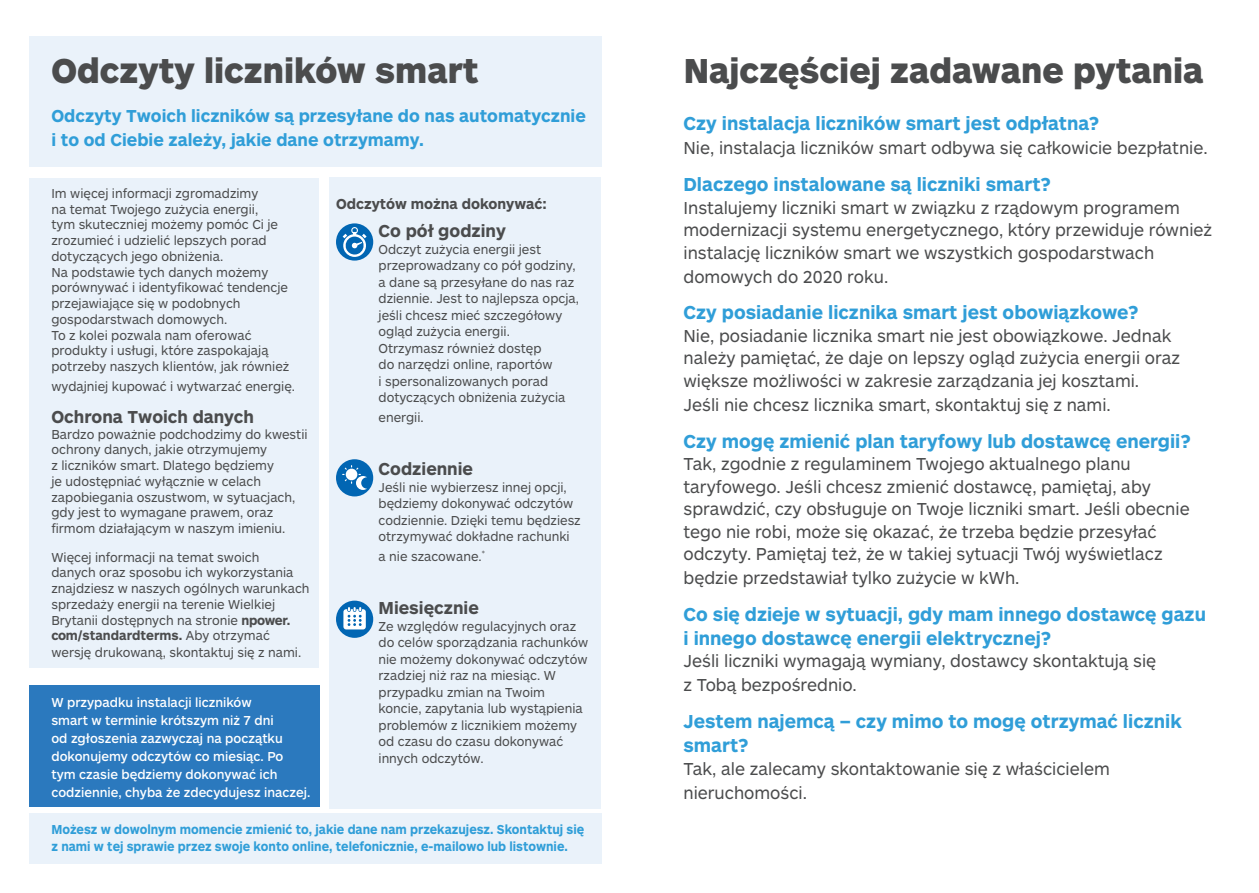
<style>
.page{position:relative;width:1259px;height:893px;background:#fff}
.page>*{position:absolute;margin:0;border:0;box-sizing:border-box;transform-origin:0 0}
.t1{font:900 36px "ARS Maquette Pro";color:#4b4c4d;scale:.95 1}
.t2{font:700 19.5px/24px "ARS Maquette Pro";color:#309ed8;scale:.95 1}
.t3{font:18px/23px "ARS Maquette Pro";color:#4b4c4d;scale:.95 1}
.t4{font:700 18px/24px "ARS Maquette Pro";color:#309ed8;scale:.95 1}
.t5{font:700 18px "ARS Maquette Pro";color:#4b4c4d;scale:.95 1}
.t6{font:700 15px "ARS Maquette Pro";color:#4b4c4d;scale:.95 1}
.t7{font:13.5px/16.5px "ARS Maquette Pro";color:#4b4c4d;scale:.95 1}
.t8{font:500 13.5px/18px "ARS Maquette Pro";color:#fff;scale:.95 1}
.t9{font:700 13.5px/16.5px "ARS Maquette Pro";color:#309ed8;scale:.9 1}
.s1{font-weight:700}
</style>
<div class="page">
<div style="left:29px;top:36px;width:572px;height:131px;background:#eaf2fa"></div>
<div style="left:29px;top:813px;width:572px;height:51px;background:#eaf2fa"></div>
<div style="left:29px;top:178px;width:289px;height:490px;background:#eaf2fa"></div>
<div style="left:329px;top:178px;width:272px;height:631px;background:#eaf2fa"></div>
<div style="left:29px;top:686px;width:290px;height:121px;background:#2b79be"></div>
<svg style="left:336px;top:459px;width:37px;height:37px"></svg>
<svg style="left:336px;top:601px;width:37px;height:37px"></svg>
<div style="left:336px;top:223px;width:37px;height:38px;background:#0166b3;border-radius:50%"></div>
<svg style="left:342px;top:227px;width:24px;height:30px"></svg>
<p class="t1" style="left:51px;top:47px;width:451px">Odczyty liczników smart</p>
<p class="t1" style="left:684px;top:47px;width:549px">Najczęściej zadawane pytania</p>
<p class="t2" style="left:683px;top:111px;width:439px">Czy instalacja liczników smart jest odpłatna?</p>
<p class="t3" style="left:683px;top:136px;width:553px">Nie, instalacja liczników smart odbywa się całkowicie bezpłatnie.</p>
<p class="t2" style="left:683px;top:171px;width:388px">Dlaczego instalowane są liczniki smart?</p>
<p class="t3" style="left:683px;top:195px;width:558px">Instalujemy liczniki smart w związku z rządowym programem modernizacji systemu energetycznego, który przewiduje również instalację liczników smart we wszystkich gospodarstwach domowych do 2020 roku.</p>
<p class="t2" style="left:683px;top:300px;width:480px">Czy posiadanie licznika smart jest obowiązkowe?</p>
<p class="t3" style="left:683px;top:323px;width:524px">Nie, posiadanie licznika smart nie jest obowiązkowe. Jednak należy pamiętać, że daje on lepszy ogląd zużycia energii oraz większe możliwości w zakresie zarządzania jej kosztami.<br>Jeśli nie chcesz licznika smart, skontaktuj się z nami.</p>
<p class="t2" style="left:683px;top:428px;width:535px">Czy mogę zmienić plan taryfowy lub dostawcę energii?</p>
<p class="t3" style="left:683px;top:452px;width:534px">Tak, zgodnie z regulaminem Twojego aktualnego planu taryfowego. Jeśli chcesz zmienić dostawcę, pamiętaj, aby sprawdzić, czy obsługuje on Twoje liczniki smart. Jeśli obecnie tego nie robi, może się okazać, że trzeba będzie przesyłać odczyty. Pamiętaj też, że w takiej sytuacji Twój wyświetlacz będzie przedstawiał tylko zużycie w kWh.</p>
<p class="t2" style="left:683px;top:601px;width:551px">Co się dzieje w sytuacji, gdy mam innego dostawcę gazu i innego dostawcę energii elektrycznej?</p>
<p class="t3" style="left:683px;top:648px;width:499px;line-height:24px">Jeśli liczniki wymagają wymiany, dostawcy skontaktują się z Tobą bezpośrednio.</p>
<p class="t2" style="left:683px;top:708px;width:526px">Jestem najemcą – czy mimo to mogę otrzymać licznik smart?</p>
<p class="t3" style="left:683px;top:756px;width:450px;line-height:24px">Tak, ale zalecamy skontaktowanie się z właścicielem nieruchomości.</p>
<p class="t9" style="left:51px;top:821px;width:593px">Możesz w dowolnym momencie zmienić to, jakie dane nam przekazujesz. Skontaktuj się z nami w tej sprawie przez swoje konto online, telefonicznie, e-mailowo lub listownie.</p>
<p class="t4" style="left:51px;top:103px;width:564px">Odczyty Twoich liczników są przesyłane do nas automatycznie i to od Ciebie zależy, jakie dane otrzymamy.</p>
<p class="t7" style="left:51px;top:185px;width:252px;line-height:15.8px">Im więcej informacji zgromadzimy<br>na temat Twojego zużycia energii,<br>tym skuteczniej możemy pomóc Ci je zrozumieć i udzielić lepszych porad dotyczących jego obniżenia.<br>Na podstawie tych danych możemy porównywać i identyfikować tendencje przejawiające się w podobnych gospodarstwach domowych.<br>To z kolei pozwala nam oferować produkty i usługi, które zaspokajają potrzeby naszych klientów, jak również</p>
<p class="t7" style="left:51px;top:377px;width:258px">wydajniej kupować i wytwarzać energię.</p>
<p class="t5" style="left:51px;top:405px;width:215px">Ochrona Twoich danych</p>
<p class="t7" style="left:51px;top:425px;width:271px;line-height:15.8px">Bardzo poważnie podchodzimy do kwestii ochrony danych, jakie otrzymujemy<br>z liczników smart. Dlatego będziemy<br>je udostępniać wyłącznie w celach zapobiegania oszustwom, w sytuacjach, gdy jest to wymagane prawem, oraz firmom działającym w naszym imieniu.</p>
<p class="t7" style="left:51px;top:548px;width:273px;line-height:15.9px">Więcej informacji na temat swoich<br>danych oraz sposobu ich wykorzystania znajdziesz w naszych ogólnych warunkach sprzedaży energii na terenie Wielkiej Brytanii dostępnych na stronie <span class="s1">npower. com/standardterms.</span> Aby otrzymać wersję drukowaną, skontaktuj się z nami.</p>
<p class="t6" style="left:336px;top:194px;width:223px">Odczytów można dokonywać:</p>
<p class="t5" style="left:378px;top:219px;width:135px">Co pół godziny</p>
<p class="t7" style="left:378px;top:240px;width:212px">Odczyt zużycia energii jest przeprowadzany co pół godziny, a dane są przesyłane do nas raz dziennie. Jest to najlepsza opcja, jeśli chcesz mieć szczegółowy ogląd zużycia energii.<br>Otrzymasz również dostęp<br>do narzędzi online, raportów<br>i spersonalizowanych porad dotyczących obniżenia zużycia</p>
<p class="t7" style="left:378px;top:408px;width:49px">energii.</p>
<p class="t5" style="left:378px;top:457px;width:101px">Codziennie</p>
<p class="t7" style="left:378px;top:478px;width:214px">Jeśli nie wybierzesz innej opcji, będziemy dokonywać odczytów codziennie. Dzięki temu będziesz otrzymywać dokładne rachunki</p>
<p class="t7" style="left:378px;top:547px;width:114px">a nie szacowane.<sup>*</sup></p>
<p class="t5" style="left:378px;top:596px;width:107px">Miesięcznie</p>
<p class="t7" style="left:378px;top:617px;width:222px">Ze względów regulacyjnych oraz do celów sporządzania rachunków nie możemy dokonywać odczytów rzadziej niż raz na miesiąc. W przypadku zmian na Twoim koncie, zapytania lub wystąpienia problemów z licznikiem możemy od czasu do czasu dokonywać innych odczytów.</p>
<p class="t8" style="left:51px;top:692px;width:274px">W przypadku instalacji liczników<br>smart w terminie krótszym niż 7 dni<br>od zgłoszenia zazwyczaj na początku dokonujemy odczytów co miesiąc. Po tym czasie będziemy dokonywać ich codziennie, chyba że zdecydujesz inaczej.</p>
</div>
